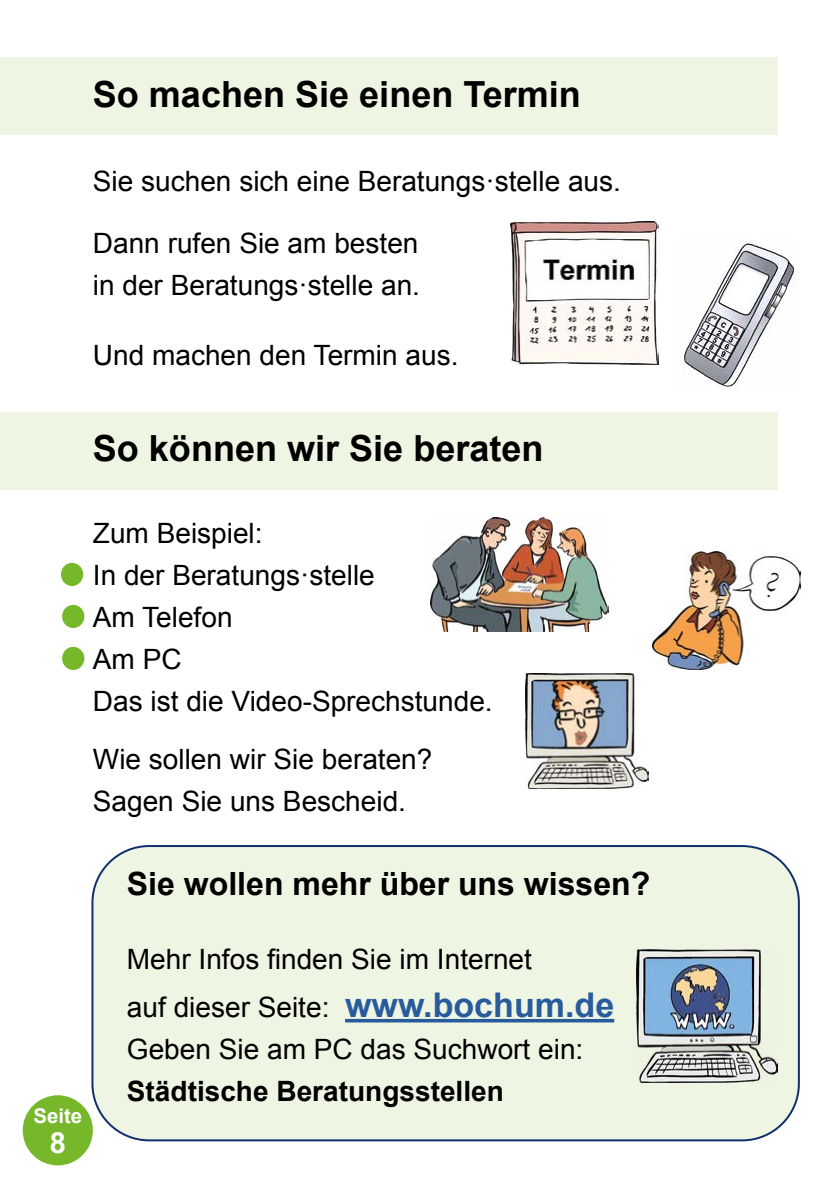
<style>
.page{position:relative;width:840px;height:1191px;background:#fff}
.page>*{position:absolute;margin:0;border:0;box-sizing:border-box;transform-origin:0 0}
.t1{font:700 36px "Arial";color:#000}
.t2{font:700 32px "Arial";color:#000}
.t3{font:700 29px "Arial";color:#fff}
.t4{font:28px/42px "Arial";color:#000}
.t5{font:700 28px "Arial";color:#000}
.t6{font:700 20.4px "Arial";color:#fff}
.s1{font-weight:700;font-size:34px;color:#275b9b}
</style>
<div class="page">
<div style="left:23px;top:1095px;width:70px;height:70px;background:#76b82a;border-radius:50%"></div>
<div style="left:92px;top:846px;width:706px;height:294px;background:#eef5e3;border-radius:57px"></div>
<div style="left:91px;top:845px;width:708px;height:296px;border:2px solid #11306e;border-radius:57px"></div>
<div style="left:0;top:57px;width:777px;height:77px;background:#eef5e3"></div>
<div style="left:0;top:412px;width:777px;height:78px;background:#eef5e3"></div>
<hr style="left:345px;top:1019px;width:269px;height:3px;background:#275b9b">
<img style="left:636px;top:949px;width:141px;height:133px">
<img style="left:510px;top:221px;width:148px;height:143px">
<img style="left:684px;top:238px;width:111px;height:151px">
<div style="left:61px;top:563px;width:22px;height:23px;background:#76b82a;border-radius:50%"></div>
<div style="left:62px;top:605px;width:22px;height:23px;background:#76b82a;border-radius:50%"></div>
<div style="left:62px;top:647px;width:22px;height:23px;background:#76b82a;border-radius:50%"></div>
<img style="left:430px;top:517px;width:178px;height:114px">
<img style="left:652px;top:551px;width:147px;height:119px">
<img style="left:525px;top:674px;width:122px;height:114px">
<p class="t1" style="left:93px;top:70px;width:489px">So machen Sie einen Termin</p>
<p class="t4" style="left:93px;top:160px;width:529px">Sie suchen sich eine Beratungs·stelle aus.</p>
<p class="t4" style="left:93px;top:222px;width:328px">Dann rufen Sie am besten in der Beratungs·stelle an.</p>
<p class="t4" style="left:93px;top:334px;width:367px">Und machen den Termin aus.</p>
<p class="t1" style="left:93px;top:424px;width:452px">So können wir Sie beraten</p>
<p class="t4" style="left:93px;top:512px;width:401px">Zum Beispiel:<br>In der Beratungs·stelle<br>Am Telefon<br>Am PC<br>Das ist die Video-Sprechstunde.</p>
<p class="t4" style="left:93px;top:738px;width:341px">Wie sollen wir Sie beraten?<br>Sagen Sie uns Bescheid.</p>
<p class="t6" style="left:33px;top:1102px;width:50px">Seite</p>
<p class="t3" style="left:50px;top:1123px;width:18px">8</p>
<p class="t2" style="left:127px;top:862px;width:524px">Sie wollen mehr über uns wissen?</p>
<p class="t4" style="left:127px;top:935px;width:488px;line-height:48px">Mehr Infos finden Sie im Internet<br>auf dieser Seite: <span class="s1">www.bochum.de</span></p>
<p class="t4" style="left:127px;top:1028px;width:457px">Geben Sie am PC das Suchwort ein:</p>
<p class="t5" style="left:127px;top:1072px;width:378px">Städtische Beratungsstellen</p>
</div>
